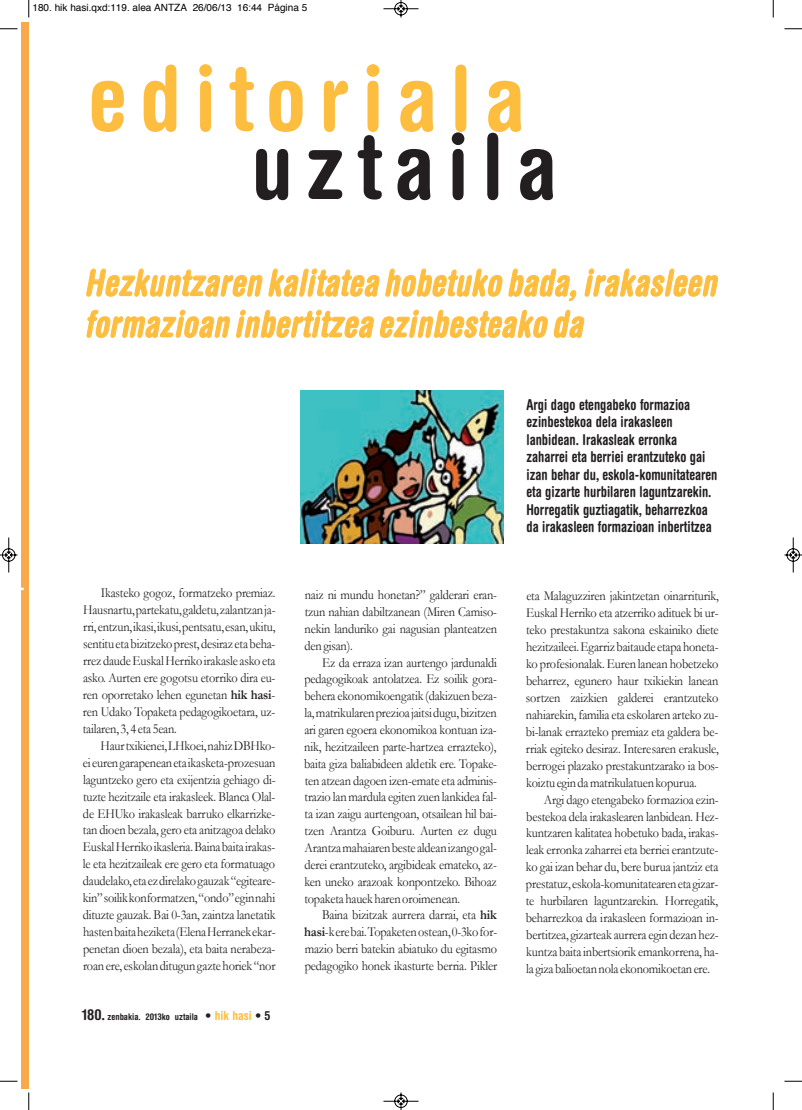
<style>
.page{position:relative;width:802px;height:1110px;background:#fff}
.page>*{position:absolute;margin:0;border:0;box-sizing:border-box;transform-origin:0 0}
.t1{font:700 condensed 90.38px "Helvetica Rounded";letter-spacing:.145em;color:#fdbd3e}
.t2{font:700 condensed 90.38px "Helvetica Rounded";letter-spacing:.145em;color:#231f20}
.t3{font:italic 700 condensed 36.25px/41.2px "Helvetica Rounded";letter-spacing:.025em;color:#fdbd3e;scale:.9 1}
.t4{font:700 condensed 15px/17.5px "Helvetica Rounded";color:#231f20;scale:.9 1}
.t5{font:13.75px/17px "Garamond";letter-spacing:-.015em;color:#231f20;text-align:justify;scale:.9 1}
.t6{font:10px "Helvetica";color:#000}
.t7{font:700 condensed 9.25px "Helvetica Rounded";color:#231f20}
.s1{font-weight:700}
.s2{font-size:15px}
.s3{font-size:12.5px}
.s4{font-size:12.5px;color:#fdbd3e}
</style>
<div class="page">
<svg style="left:86px;top:268px;width:491px;height:34px"></svg>
<svg style="left:584px;top:268px;width:135px;height:29px"></svg>
<svg style="left:86px;top:309px;width:288px;height:29px"></svg>
<svg style="left:380px;top:309px;width:205px;height:29px"></svg>
<div style="left:22px;top:22px;width:7px;height:1066px;background:#f9a84d"></div>
<img style="left:300px;top:391px;width:204px;height:153px">
<svg style="left:28px;top:0;width:2px;height:18px"></svg>
<svg style="left:0;top:28px;width:18px;height:2px"></svg>
<svg style="left:773px;top:0;width:1px;height:18px"></svg>
<svg style="left:784px;top:28px;width:18px;height:2px"></svg>
<svg style="left:28px;top:1092px;width:2px;height:18px"></svg>
<svg style="left:0;top:1081px;width:18px;height:1px"></svg>
<svg style="left:773px;top:1092px;width:1px;height:18px"></svg>
<svg style="left:784px;top:1081px;width:18px;height:1px"></svg>
<svg style="left:383px;top:0;width:36px;height:18px"></svg>
<svg style="left:383px;top:1092px;width:36px;height:18px"></svg>
<svg style="left:0;top:537px;width:18px;height:36px"></svg>
<svg style="left:784px;top:537px;width:18px;height:36px"></svg>
<p class="t6" style="left:32px;top:4px;width:276px">180. hik hasi.qxd:119. alea ANTZA 26/06/13 16:44 Página 5</p>
<h1 class="t1" style="left:88px;top:66px;width:438px">editoriala</h1>
<h1 class="t2" style="left:251px;top:134px;width:307px">uztaila</h1>
<h2 class="t3" style="left:85px;top:266px;width:703px">Hezkuntzaren kalitatea hobetuko bada, irakasleen formazioan inbertitzea ezinbesteako da</h2>
<p class="t5" style="left:83px;top:585px;width:216px;text-indent:18px">Ikasteko gogoz, formatzeko premiaz.<br>Hausnartu, partekatu, galdetu, zalantzan ja&shy;rri, entzun, ikasi, ikusi, pentsatu, esan, ukitu, sentitu eta bizitzeko prest, desiraz eta beha&shy;rrez daude Euskal Herriko irakasle asko eta asko. Aurten ere gogotsu etorriko dira eu&shy;ren oporretako lehen egunetan <span class="s1">hik hasi&shy;</span>ren Udako Topaketa pedagogikoetara, uz&shy;tailaren, 3, 4 eta 5ean.</p>
<p class="t5" style="left:83px;top:737px;width:216px;text-indent:18px">Haur txikienei, LHkoei, nahiz DBHko&shy;ei euren garapenean eta ikasketa-prozesuan laguntzeko gero eta exijentzia gehiago di&shy;tuzte hezitzaile eta irakasleek. Blanca Olal&shy;de EHUko irakasleak barruko elkarrizke&shy;tan dioen bezala, gero eta anitzagoa delako Euskal Herriko ikasleria. Baina baita irakas&shy;le eta hezitzaileak ere gero eta formatuago daudelako, eta ez direlako gauzak “egiteare&shy;kin” soilik konformatzen, “ondo” egin nahi dituzte gauzak. Bai 0-3an, zaintza lanetatik hasten baita heziketa (Elena Herranek ekar&shy;penetan dioen bezala), eta baita nerabeza&shy;roan ere, eskolan ditugun gazte horiek “nor</p>
<p class="t7" style="left:82px;top:1013px;width:190px"><span class="s2">180.</span> zenbakia. 2013ko uztaila <span class="s3">•</span> <span class="s4">hik hasi</span> <span class="s3">• 5</span></p>
<p class="t5" style="left:304px;top:586px;width:215px">naiz ni mundu honetan?” galderari eran&shy;tzun nahian dabiltzanean (Miren Camiso&shy;nekin landuriko gai nagusian planteatzen den gisan).</p>
<p class="t5" style="left:304px;top:654px;width:216px;text-indent:18px">Ez da erraza izan aurtengo jardunaldi pedagogikoak antolatzea. Ez soilik gora&shy;behera ekonomikoengatik (dakizuen beza&shy;la, matrikularen prezioa jaitsi dugu, bizitzen ari garen egoera ekonomikoa kontuan iza&shy;nik, hezitzaileen parte-hartzea errazteko), baita giza baliabideen aldetik ere. Topake&shy;ten atzean dagoen izen-emate eta adminis&shy;trazio lan mardula egiten zuen lankidea fal&shy;ta izan zaigu aurtengoan, otsailean hil bai&shy;tzen Arantza Goiburu. Aurten ez dugu Arantza mahaiaren beste aldean izango gal&shy;derei erantzuteko, argibideak emateko, az&shy;ken uneko arazoak konpontzeko. Bihoaz topaketa hauek haren oroimenean.</p>
<p class="t5" style="left:304px;top:907px;width:216px;text-indent:18px">Baina bizitzak aurrera darrai, eta <span class="s1">hik hasi</span>-k ere bai. Topaketen ostean, 0-3ko for&shy;mazio berri batekin abiatuko du egitasmo pedagogiko honek ikasturte berria. Pikler</p>
<p class="t4" style="left:526px;top:397px;width:214px">Argi dago etengabeko formazioa ezinbestekoa dela irakasleen lanbidean. Irakasleak erronka zaharrei eta berriei erantzuteko gai izan behar du, eskola-komunitatearen eta gizarte hurbilaren laguntzarekin.<br>Horregatik guztiagatik, beharrezkoa da irakasleen formazioan inbertitzea</p>
<p class="t5" style="left:526px;top:588px;width:216px">eta Malaguzziren jakintzetan oinarriturik, Euskal Herriko eta atzerriko adituek bi ur&shy;teko prestakuntza sakona eskainiko diete hezitzaileei. Egarriz baitaude etapa honeta&shy;ko profesionalak. Euren lanean hobetzeko beharrez, egunero haur txikiekin lanean sortzen zaizkien galderei erantzuteko nahiarekin, familia eta eskolaren arteko zu&shy;bi-lanak errazteko premiaz eta galdera be&shy;rriak egiteko desiraz. Interesaren erakusle, berrogei plazako prestakuntzarako ia bos&shy;koiztu egin da matrikulatuen kopurua.</p>
<p class="t5" style="left:526px;top:791px;width:216px;text-indent:18px">Argi dago etengabeko formazioa ezin&shy;bestekoa dela irakaslearen lanbidean. Hez&shy;kuntzaren kalitatea hobetuko bada, irakas&shy;leak erronka zaharrei eta berriei erantzute&shy;ko gai izan behar du, bere burua jantziz eta prestatuz, eskola-komunitatearen eta gizar&shy;te hurbilaren laguntzarekin. Horregatik, beharrezkoa da irakasleen formazioan in&shy;bertitzea, gizarteak aurrera egin dezan hez&shy;kuntza baita inbertsiorik emankorrena, ha&shy;la giza balioetan nola ekonomikoetan ere.</p>
</div>
